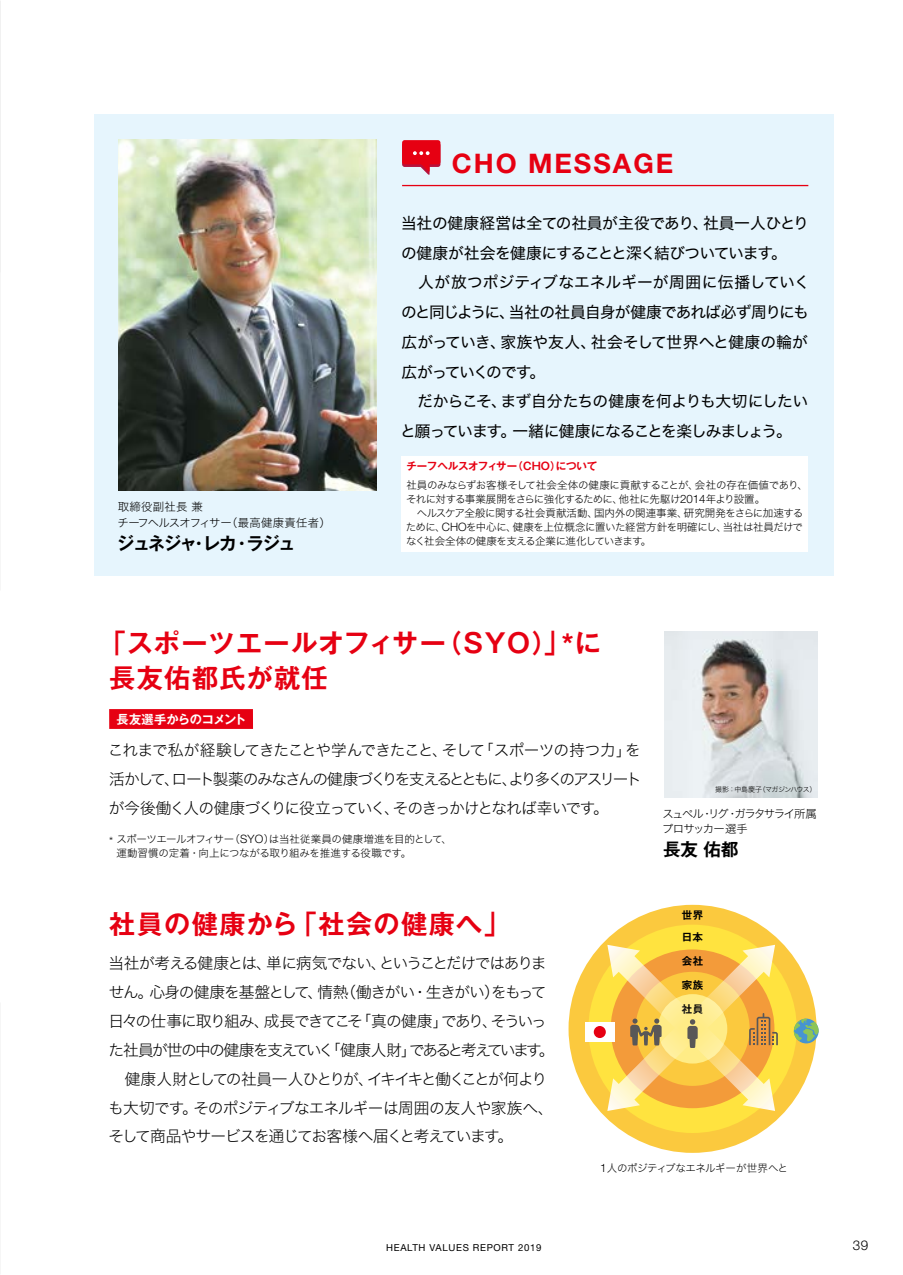
<style>
.page{position:relative;width:903px;height:1275px;background:#fff}
.page>*{position:absolute;margin:0;border:0;box-sizing:border-box;transform-origin:0 0}
.t1{font:700 26.95px "Helvetica Neue LT Std";letter-spacing:.075em;color:#e60012}
.t2{font:700 26.25px/35px "Gothic MB101 Pr 6 N De";letter-spacing:.05em;color:#e60012}
.t3{font:700 17.5px "Gothic MB101 Pr 6 N De";letter-spacing:-.09em;color:#000}
.t4{font:15.75px/28.9px "Hira Kaku Std N W2";letter-spacing:-.085em;color:#000;text-align:justify}
.t5{font:15.75px/29.8px "Hira Kaku Std N W4";letter-spacing:-.035em;color:#000}
.t6{font:300 13.47px "Helvetica Neue LT Std";color:#000}
.t7{font:700 12.25px "Gothic MB101 Pr 6 N De";letter-spacing:-.025em;color:#fff}
.t8{font:11.38px/15.8px "Hira Kaku Std N W2";letter-spacing:.025em;color:#000}
.t9{font:11.38px/15.8px "Hira Kaku Std N W2";letter-spacing:-.125em;color:#000}
.t10{font:10.5px/14px "Hira Kaku Std N W2";letter-spacing:-.035em;color:#000}
.t11{font:700 10.5px "Gothic MB101 Pr 6 N De";letter-spacing:-.02em;color:#e60012}
.t12{font:700 10.5px/22.4px "Gothic MB101 Pr 6 N De";letter-spacing:.05em;color:#000}
.t13{font:9.62px "Helvetica Neue LT Std";letter-spacing:.07em;color:#000}
.t14{font:7px "Hira Kaku Std N W2";letter-spacing:-.085em;color:#000}
.s1{font-family:"Helvetica Neue LT Std";font-weight:300;font-size:11.55px}
.s2{font-family:"Helvetica Neue LT Std";font-size:28.88px}
</style>
<div class="page">
<div style="left:94px;top:114px;width:739px;height:461px;background:#e6f5fd"></div>
<img style="left:0;top:0;width:1px;height:273px">
<hr style="left:402px;top:185px;width:406px;height:1px;background:#e60012">
<svg style="left:402px;top:143px;width:38px;height:24px"></svg>
<svg style="left:418px;top:164px;width:12px;height:11px"></svg>
<div style="left:402px;top:140px;width:38px;height:24px;background:#e60012;border-radius:3px"></div>
<svg style="left:413px;top:151px;width:17px;height:4px"></svg>
<div style="left:401px;top:456px;width:407px;height:95px;background:#fff"></div>
<div style="left:109px;top:709px;width:144px;height:20px;background:#e60012"></div>
<img style="left:664px;top:631px;width:154px;height:166px">
<img style="left:118px;top:139px;width:258px;height:352px">
<div style="left:568px;top:905px;width:248px;height:248px;background:#fbc93e;border-radius:50%"></div>
<div style="left:588px;top:925px;width:209px;height:208px;background:#ffe33f;border-radius:50%"></div>
<div style="left:585px;top:1022px;width:29px;height:20px;background:#fff"></div>
<div style="left:594px;top:1026px;width:12px;height:12px;background:#e60012;border-radius:50%"></div>
<svg style="left:607px;top:945px;width:171px;height:166px"></svg>
<div style="left:794px;top:1019px;width:25px;height:24px;background:#4694d1;border-radius:50%"></div>
<svg style="left:794px;top:1019px;width:25px;height:23px"></svg>
<h1 class="t1" style="left:452px;top:146px;width:223px">CHO MESSAGE</h1>
<p class="t8" style="left:117px;top:499px;width:215px">取締役副社長兼<br>チーフヘルスオフィサー（最高健康責任者）</p>
<p class="t3" style="left:117px;top:528px;width:180px">ジュネジャ・レカ・ラジュ</p>
<p class="t5" style="left:400px;top:208px;width:411px">当社の健康経営は全ての社員が主役であり、社員一人ひとりの健康が社会を健康にすることと深く結びついています。<br>　人が放つポジティブなエネルギーが周囲に伝播していくのと同じように、当社の社員自身が健康であれば必ず周りにも広がっていき、家族や友人、社会そして世界へと健康の輪が広がっていくのです。<br>　だからこそ、まず自分たちの健康を何よりも大切にしたいと願っています。一緒に健康になることを楽しみましょう。</p>
<p class="t11" style="left:406px;top:457px;width:192px">チーフヘルスオフィサー（ＣＨＯ）について</p>
<p class="t10" style="left:406px;top:478px;width:404px">社員のみならずお客様そして社会全体の健康に貢献することが、会社の存在価値であり、それに対する事業展開をさらに強化するために、他社に先駆け<span class="s1">2014</span>年より設置。<br>　ヘルスケア全般に関する社会貢献活動、国内外の関連事業、研究開発をさらに加速するために、<span class="s1">CHO</span>を中心に、健康を上位概念に置いた経営方針を明確にし、当社は社員だけでなく社会全体の健康を支える企業に進化していきます。</p>
<h2 class="t2" style="left:109px;top:625px;width:493px;text-indent:-9px">「スポーツエールオフィサー（ＳＹＯ）」<span class="s2">*</span>に長友佑都氏が就任</h2>
<p class="t7" style="left:117px;top:709px;width:131px">長友選手からのコメント</p>
<p class="t4" style="left:108px;top:735px;width:535px">これまで私が経験してきたことや学んできたこと、そして「スポーツの持つ力」を活かして、ロート製薬のみなさんの健康づくりを支えるとともに、より多くのアスリートが今後働く人の健康づくりに役立っていく、そのきっかけとなれば幸いです。</p>
<p class="t10" style="left:116px;top:832px;width:337px;text-indent:-7px"><span class="s1">*</span> スポーツエールオフィサー（<span class="s1">SYO</span>）は当社従業員の健康増進を目的として、運動習慣の定着・向上につながる取り組みを推進する役職です。</p>
<h2 class="t2" style="left:109px;top:905px;width:402px">社員の健康から「社会の健康へ」</h2>
<p class="t4" style="left:108px;top:948px;width:448px;text-align:left">当社が考える健康とは、単に病気でない、ということだけではありません。心身の健康を基盤として、情熱（働きがい・生きがい）をもって日々の仕事に取り組み、成長できてこそ「真の健康」であり、そういった社員が世の中の健康を支えていく「健康人財」であると考えています。　健康人財としての社員一人ひとりが、イキイキと働くことが何よりも大切です。そのポジティブなエネルギーは周囲の友人や家族へ、そして商品やサービスを通じてお客様へ届くと考えています。</p>
<p class="t14" style="left:715px;top:784px;width:103px">撮影：中島慶子（マガジンハウス）</p>
<p class="t9" style="left:662px;top:805px;width:156px">スュペル・リグ・ガラタサライ所属プロサッカー選手</p>
<p class="t3" style="left:663px;top:835px;width:77px">長友佑都</p>
<p class="t12" style="left:682px;top:903px;width:23px">世界日本</p>
<p class="t12" style="left:682px;top:950px;width:23px">会社</p>
<p class="t12" style="left:682px;top:973px;width:23px">家族</p>
<p class="t12" style="left:682px;top:997px;width:23px">社員</p>
<p class="t10" style="left:600px;top:1161px;width:189px"><span class="s1">1</span>人のポジティブなエネルギーが世界へと</p>
<p class="t13" style="left:386px;top:1242px;width:157px">HEALTH VALUES REPORT 2019</p>
<p class="t6" style="left:853px;top:1237px;width:17px">39</p>
</div>
